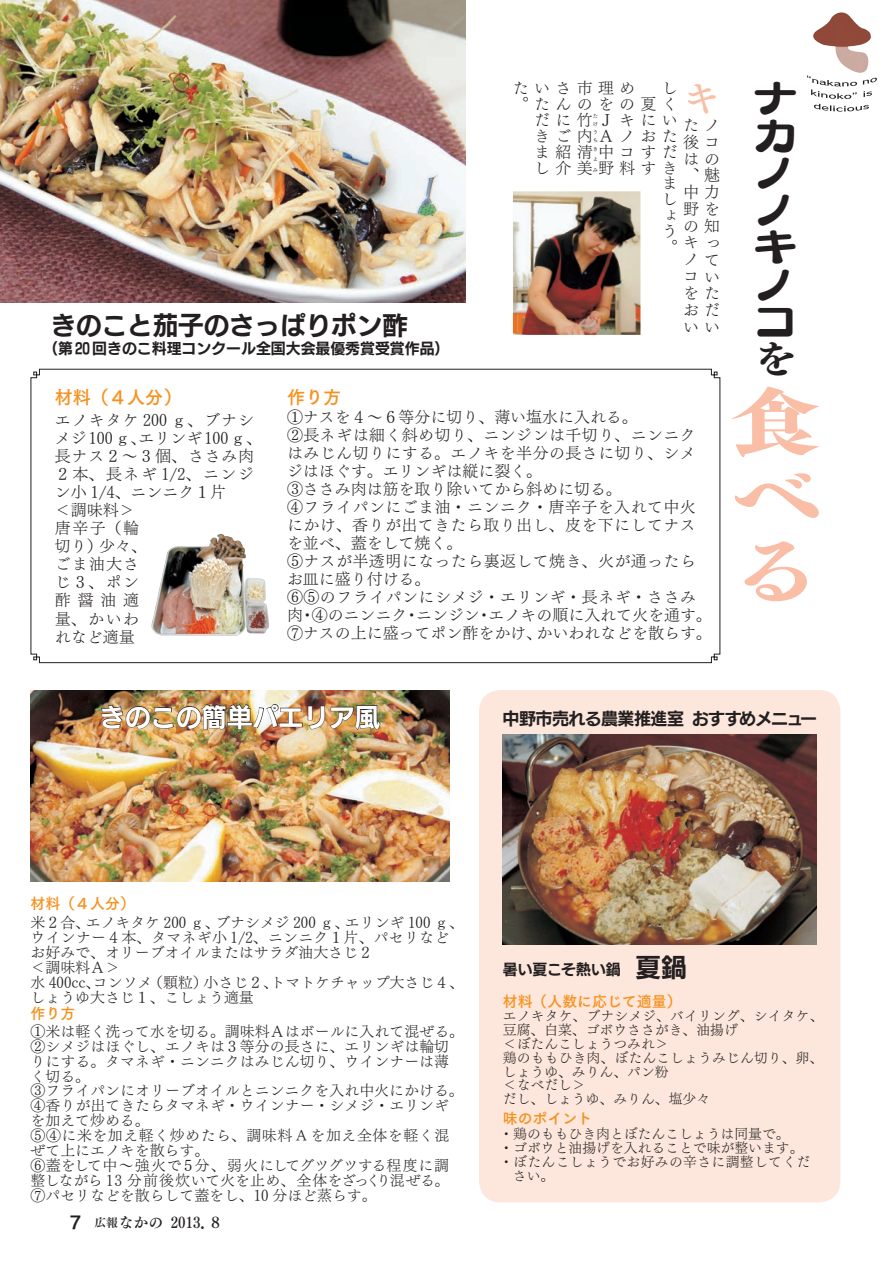
<style>
.page{position:relative;width:893px;height:1263px;background:#fff}
.page>*{position:absolute;margin:0;border:0;box-sizing:border-box;transform-origin:0 0}
.t1{font:800 74.4px/74.4px "Tsuku Min Pro";color:#fabda6;text-align:justify;scale:1.2 1}
.t2{font:37.2px/37.2px "Slump Std DB";color:#231f20;scale:1.2 1}
.t3{font:37.2px "Tsuku Min Pro B";color:#fabda6}
.t4{font:25.5px "New Rodin Pro B";color:#231f20}
.t5{font:25.5px "New Rodin Pro B";color:#fff}
.t6{font:18px "Tsuku Go Pro B";color:#f6911e}
.t7{font:18px "Tsuku Go Pro B";color:#231f20}
.t8{font:16.95px "New Rodin Pro B";letter-spacing:-.03em;color:#231f20}
.t9{font:15.9px/15.9px "Tsuku Min Pro L";letter-spacing:.03em;color:#231f20;text-align:justify}
.t10{font:15.9px "Tsuku Min Pro L";color:#231f20}
.t11{font:15.9px/18px "Tsuku Min Pro L";letter-spacing:.05em;color:#231f20}
.t12{font:15.9px/18px "Tsuku Min Pro L";letter-spacing:.07em;color:#231f20}
.t13{font:15.9px/18px "Tsuku Min Pro L";letter-spacing:.065em;color:#231f20}
.t14{font:14.85px/14.9px "Tsuku Min Pro L";letter-spacing:.005em;color:#231f20}
.t15{font:14.85px/14.9px "Tsuku Min Pro L";letter-spacing:.04em;color:#231f20}
.t16{font:14.85px "New Rodin Pro B";color:#231f20}
.t17{font:14.85px "Tsuku Go Pro B";color:#f6911e}
.t18{font:14.85px "Tsuku Min Pro B";color:#231f20}
.t19{font:13.8px/13.8px "Tsuku Min Pro L";color:#231f20}
.t20{font:13.8px "Tsuku Min Pro L";letter-spacing:.025em;color:#231f20}
.t21{font:11.7px "Tsuku Min Pro B";color:#231f20}
.t22{font:5.25px/7.9px "Tsuku Min Pro L";color:#231f20}
.s1{font-family:"Tsuku Min Pro";font-weight:800}
</style>
<div class="page">
<img style="left:31px;top:690px;width:418px;height:191px">
<img style="left:813px;top:12px;width:59px;height:61px">
<svg style="left:807px;top:75px;width:70px;height:37px"></svg>
<img style="left:101px;top:703px;width:280px;height:27px">
<svg style="left:30px;top:369px;width:690px;height:294px"></svg>
<div style="left:479px;top:690px;width:361px;height:512px;background:#fde7dc;border-radius:21px"></div>
<img style="left:0;top:0;width:465px;height:303px">
<img style="left:151px;top:534px;width:118px;height:102px">
<img style="left:503px;top:735px;width:313px;height:209px">
<img style="left:513px;top:191px;width:127px;height:144px">
<p class="t9" style="left:555px;top:78px;width:79px;text-indent:21px">市理めんの</p>
<p class="t9" style="left:513px;top:70px;width:58px;line-height:32px;text-align:right">たいさだに</p>
<p class="t9" style="left:534px;top:126px;width:16px">きまし</p>
<p class="t9" style="left:555px;top:78px;width:123px;text-align:right">し<br>夏く<br>い<br>おた<br>すだ<br>介美野料すきま<br>し<br>ょ<br>う</p>
<p class="t3" style="left:683px;top:69px;width:34px">キ</p>
<p class="t9" style="left:683px;top:115px;width:15px">た</p>
<p class="t9" style="left:513px;top:94px;width:37px">。た</p>
<p class="t9" style="left:598px;top:94px;width:16px">を</p>
<p class="t9" style="left:577px;top:110px;width:34px">竹Ｊ</p>
<p class="t9" style="left:555px;top:126px;width:58px">ご内Ａ</p>
<p class="t9" style="left:555px;top:142px;width:78px">紹清中コ</p>
<p class="t9" style="left:619px;top:94px;width:16px">のキノ</p>
<p class="t22" style="left:593px;top:111px;width:6px">たけうち</p>
<p class="t22" style="left:593px;top:143px;width:6px;line-height:10.6px">きよみ</p>
<p class="t9" style="left:640px;top:110px;width:16px">に</p>
<p class="t9" style="left:683px;top:115px;width:38px;line-height:16.8px;text-align:right">ノ<br>後コはの、魅中力野を知<br>っ<br>て<br>い<br>た<br>おだいい</p>
<p class="t9" style="left:683px;top:215px;width:16px;line-height:17px">のキノコを</p>
<p class="t9" style="left:662px;top:237px;width:17px">。</p>
<p class="t4" style="left:51px;top:303px;width:359px">きのこと茄子のさっぱりポン酢</p>
<p class="t16" style="left:43px;top:336px;width:408px">（第２０回きのこ料理コンクール全国大会最優秀賞受賞作品(</p>
<p class="t6" style="left:287px;top:382px;width:56px">作り方</p>
<p class="t10" style="left:287px;top:402px;width:352px">①ナスを４～６等分に切り、薄い塩水に入れる。</p>
<p class="t9" style="left:287px;top:424px;width:410px;line-height:18px">②長ネギは細く斜め切り、ニンジンは千切り、ニンニクはみじん切りにする。エノキを半分の長さに切り、シメジはほぐす。エリンギは縦に裂く。</p>
<p class="t10" style="left:287px;top:475px;width:336px">③ささみ肉は筋を取り除いてから斜めに切る。</p>
<p class="t9" style="left:287px;top:496px;width:410px;line-height:18px">④フライパンにごま油・ニンニク・唐辛子を入れて中火にかけ、香りが出てきたら取り出し、皮を下にしてナスを並べ、蓋をして焼く。</p>
<p class="t9" style="left:287px;top:550px;width:410px;line-height:18px">⑤ナスが半透明になったら裏返して焼き、火が通ったらお皿に盛り付ける。</p>
<p class="t9" style="left:489px;top:586px;width:225px;line-height:18px;text-indent:-202px">⑥⑤のフライパンにシメジ・エリンギ・長ネギ・ささみエノキの順に入れて火を通す。</p>
<p class="t6" style="left:55px;top:382px;width:128px">材料（４人分(</p>
<p class="t13" style="left:139px;top:409px;width:125px;text-indent:-84px">エノキタケ２００ｇ、ブナシエリンギ１００ｇ、</p>
<p class="t11" style="left:55px;top:427px;width:201px">メジ１００ｇ、<br>長ナス２～３個、ささみ肉<br>２本、長ネギ１／２、ニンジン小１／４、ニンニク１片</p>
<p class="t9" style="left:55px;top:500px;width:81px">＜調味料&lt;</p>
<p class="t9" style="left:99px;top:517px;width:49px;line-height:18px;text-indent:-44px">唐辛子（輪少々、</p>
<p class="t12" style="left:55px;top:535px;width:86px">切り）<br>ごま油大さじ３、ポン酢醤油適量、かいわれなど適量</p>
<p class="t9" style="left:299px;top:605px;width:110px">・④のニンニク</p>
<p class="t9" style="left:287px;top:605px;width:17px">肉</p>
<p class="t9" style="left:416px;top:605px;width:65px">ニンジン</p>
<p class="t9" style="left:404px;top:605px;width:17px">・</p>
<p class="t9" style="left:476px;top:605px;width:17px">・</p>
<p class="t10" style="left:287px;top:619px;width:257px">⑦ナスの上に盛ってポン酢をかけ、</p>
<p class="t10" style="left:536px;top:619px;width:177px">かいわれなどを散らす。</p>
<p class="t2" style="left:753px;top:78px;width:37px">ナカノノキノコ<span class="s1">を</span></p>
<p class="t1" style="left:731px;top:383px;width:75px">食べる</p>
<p class="t5" style="left:100px;top:695px;width:282px">きのこの簡単パエリア風</p>
<p class="t8" style="left:503px;top:704px;width:316px">中野市売れる農業推進室おすすめメニュー</p>
<p class="t17" style="left:31px;top:890px;width:106px">材料（４人分(</p>
<p class="t14" style="left:31px;top:913px;width:420px">米２合、<br>ウインナー４本、タマネギ小１／２、ニンニク１片、パセリなどお好みで、オリーブオイルまたはサラダ油大さじ２</p>
<p class="t14" style="left:31px;top:958px;width:91px">＜調味料Ａ&lt;</p>
<p class="t14" style="left:271px;top:973px;width:195px">トマトケチャップ大さじ４、</p>
<p class="t14" style="left:215px;top:913px;width:135px">ブナシメジ２００ｇ、</p>
<p class="t14" style="left:345px;top:913px;width:121px">エリンギ１００ｇ、</p>
<p class="t14" style="left:86px;top:913px;width:135px">エノキタケ２００ｇ、</p>
<p class="t14" style="left:148px;top:973px;width:61px">（顆粒）</p>
<p class="t14" style="left:31px;top:973px;width:225px">水４００cc、<br>しょうゆ大さじ１、こしょう適量</p>
<p class="t17" style="left:31px;top:1001px;width:46px">作り方</p>
<p class="t14" style="left:31px;top:1022px;width:435px">①米は軽く洗って水を切る。調味料Ａはボールに入れて混ぜる。</p>
<p class="t14" style="left:31px;top:1037px;width:420px;text-align:justify">②シメジはほぐし、エノキは３等分の長さに、エリンギは輪切りにする。タマネギ・ニンニクはみじん切り、ウインナーは薄く切る。</p>
<p class="t14" style="left:31px;top:1081px;width:435px">③フライパンにオリーブオイルとニンニクを入れ中火にかける。</p>
<p class="t14" style="left:31px;top:1096px;width:420px">④香りが出てきたらタマネギ・ウインナー・シメジ・エリンギを加えて炒める。</p>
<p class="t15" style="left:31px;top:1126px;width:420px">⑤④に米を加え軽く炒めたら、調味料 A を加え全体を軽く混ぜて上にエノキを散らす。</p>
<p class="t14" style="left:31px;top:1156px;width:420px">⑥蓋をして中～強火で５分、弱火にしてグツグツする程度に調整しながら１３分前後炊いて火を止め、全体をざっくり混ぜる。</p>
<p class="t14" style="left:31px;top:1186px;width:348px">⑦パセリなどを散らして蓋をし、１０分ほど蒸らす。</p>
<p class="t14" style="left:204px;top:973px;width:76px">小さじ２、</p>
<p class="t14" style="left:93px;top:973px;width:61px">コンソメ</p>
<p class="t7" style="left:66px;top:1207px;width:20px">７</p>
<p class="t21" style="left:94px;top:1213px;width:25px">広報</p>
<p class="t18" style="left:119px;top:1211px;width:46px">なかの</p>
<p class="t18" style="left:171px;top:1211px;width:54px">２０１３．８</p>
<p class="t4" style="left:636px;top:946px;width:53px">夏鍋</p>
<p class="t16" style="left:503px;top:957px;width:134px">暑い夏こそ熱い鍋　</p>
<p class="t17" style="left:503px;top:988px;width:180px">材料（人数に応じて適量(</p>
<p class="t19" style="left:503px;top:1007px;width:322px">エノキタケ、ブナシメジ、バイリング、シイタケ、豆腐、白菜、ゴボウささがき、油揚げ</p>
<p class="t19" style="left:503px;top:1035px;width:167px">＜ぼたんこしょうつみれ&lt;</p>
<p class="t19" style="left:503px;top:1049px;width:322px">鶏のももひき肉、ぼたんこしょうみじん切り、卵、しょうゆ、みりん、パン粉</p>
<p class="t19" style="left:503px;top:1076px;width:84px">＜なべだし&lt;</p>
<p class="t19" style="left:503px;top:1090px;width:209px">だし、しょうゆ、みりん、塩少々</p>
<p class="t17" style="left:503px;top:1105px;width:91px">味のポイント</p>
<p class="t19" style="left:499px;top:1125px;width:292px">・鶏のももひき肉とぼたんこしょうは同量で。</p>
<p class="t19" style="left:499px;top:1139px;width:306px">・ゴボウと油揚げを入れることで味が整います。</p>
<p class="t20" style="left:499px;top:1149px;width:312px">・ぼたんこしょうでお好みの辛さに調整してくだ</p>
<p class="t19" style="left:513px;top:1167px;width:43px">さい。</p>
</div>
